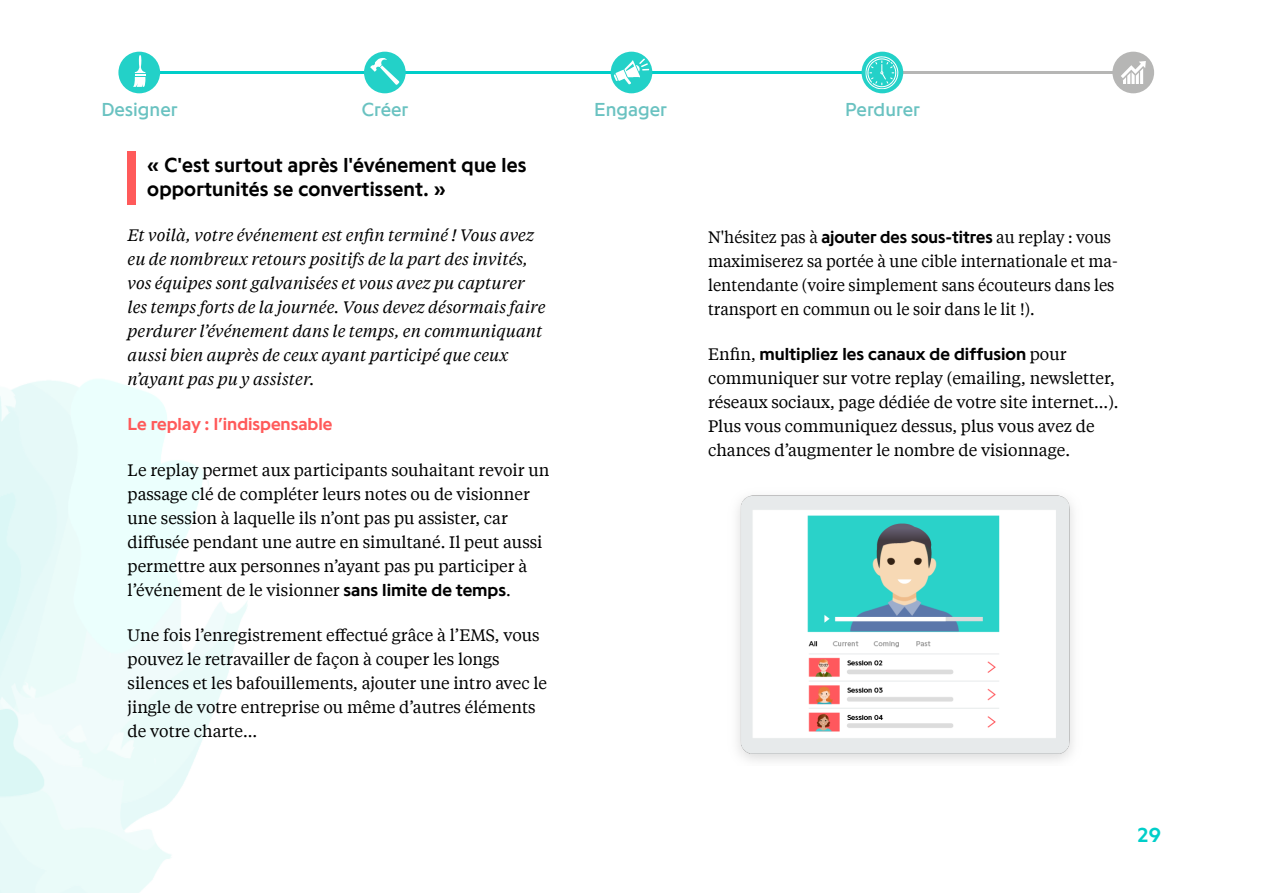
<style>
.page{position:relative;width:1263px;height:893px;background:#fff}
.page>*{position:absolute;margin:0;border:0;box-sizing:border-box;transform-origin:0 0}
.t1{font:700 21px/24px "Programme";letter-spacing:.01em;color:#000}
.t2{font:700 21px "Programme";color:#00cec9}
.t3{font:19.5px "Programme";color:#6ac2c1}
.t4{font:700 18px "Programme";color:#000}
.t5{font:700 18px "Programme";color:#ff5a5a}
.t6{font:16.5px/24px "Tiempos Text";color:#000}
.t7{font:italic 16.5px/24px "Tiempos Text";color:#000}
.t8{font:16.5px/24px "Tiempos Text";color:#000;scale:.96 1}
.s1{font-family:"Programme";font-weight:700;font-size:18px}
.s2{font-family:"Tiempos Text";font-weight:400;font-size:16.5px}
</style>
<div class="page">
<hr style="left:129px;top:71px;width:1005px;height:3px;background:#b6b6b5">
<hr style="left:129px;top:71px;width:753px;height:3px;background:#00cec9">
<div style="left:118px;top:52px;width:42px;height:41px;background:#23d1c8;border-radius:50%"></div>
<svg style="left:133px;top:55px;width:12px;height:32px"></svg>
<div style="left:364px;top:52px;width:42px;height:41px;background:#23d1c8;border-radius:50%"></div>
<svg style="left:370px;top:58px;width:30px;height:27px"></svg>
<div style="left:861px;top:52px;width:42px;height:41px;background:#23d1c8;border-radius:50%"></div>
<svg style="left:865px;top:56px;width:34px;height:33px"></svg>
<div style="left:611px;top:52px;width:41px;height:41px;background:#23d1c8;border-radius:50%"></div>
<svg style="left:614px;top:58px;width:35px;height:27px"></svg>
<div style="left:1112px;top:52px;width:42px;height:41px;background:#b6b6b5;border-radius:50%"></div>
<svg style="left:1121px;top:61px;width:25px;height:23px"></svg>
<div style="left:128px;top:152px;width:8px;height:53px;background:#ff5a5a"></div>
<img style="left:737px;top:495px;width:336px;height:266px">
<p class="t3" style="left:101px;top:97px;width:78px">Designer</p>
<p class="t3" style="left:362px;top:97px;width:48px">Créer</p>
<p class="t3" style="left:594px;top:97px;width:74px">Engager</p>
<p class="t3" style="left:845px;top:97px;width:76px">Perdurer</p>
<p class="t1" style="left:147px;top:152px;width:381px">« C'est surtout après l'événement que les opportunités se convertissent. »</p>
<p class="t7" style="left:128px;top:223px;width:420px">Et voilà, votre événement est enfin terminé ! Vous avez eu de nombreux retours positifs de la part des invités, vos équipes sont galvanisées et vous avez pu capturer les temps forts de la journée. Vous devez désormais faire perdurer l’événement dans le temps, en communiquant aussi bien auprès de ceux ayant participé que ceux n’ayant pas pu y assister.</p>
<p class="t5" style="left:128px;top:413px;width:206px">Le replay : l’indispensable</p>
<p class="t6" style="left:128px;top:457px;width:423px">Le replay permet aux participants souhaitant revoir un passage clé de compléter leurs notes ou de visionner une session à laquelle ils n’ont pas pu assister, car diffusée pendant une autre en simultané. Il peut aussi permettre aux personnes n’ayant pas pu participer à l’événement de le visionner <span class="s1">sans limite de temps</span>.</p>
<p class="t6" style="left:128px;top:622px;width:421px">Une fois l’enregistrement effectué grâce à l’EMS, vous pouvez le retravailler de façon à couper les longs silences et les bafouillements, ajouter une intro avec le jingle de votre entreprise ou même d’autres éléments de votre charte…</p>
<p class="t8" style="left:708px;top:224px;width:428px">N'hésitez pas à <span class="s1">ajouter des sous-titres</span> au replay : vous maximiserez sa portée à une cible internationale et ma&shy;lentendante (voire simplement sans écouteurs dans les transport en commun ou le soir dans le lit !).</p>
<p class="t4" style="left:708px;top:343px;width:360px"><span class="s2">Enfin,</span> multipliez les canaux de diffusion <span class="s2">pour</span></p>
<p class="t6" style="left:708px;top:365px;width:412px">communiquer sur votre replay (emailing, newsletter, réseaux sociaux, page dédiée de votre site internet…).<br>Plus vous communiquez dessus, plus vous avez de chances d’augmenter le nombre de visionnage.</p>
<p class="t2" style="left:1137px;top:822px;width:25px">29</p>
</div>
